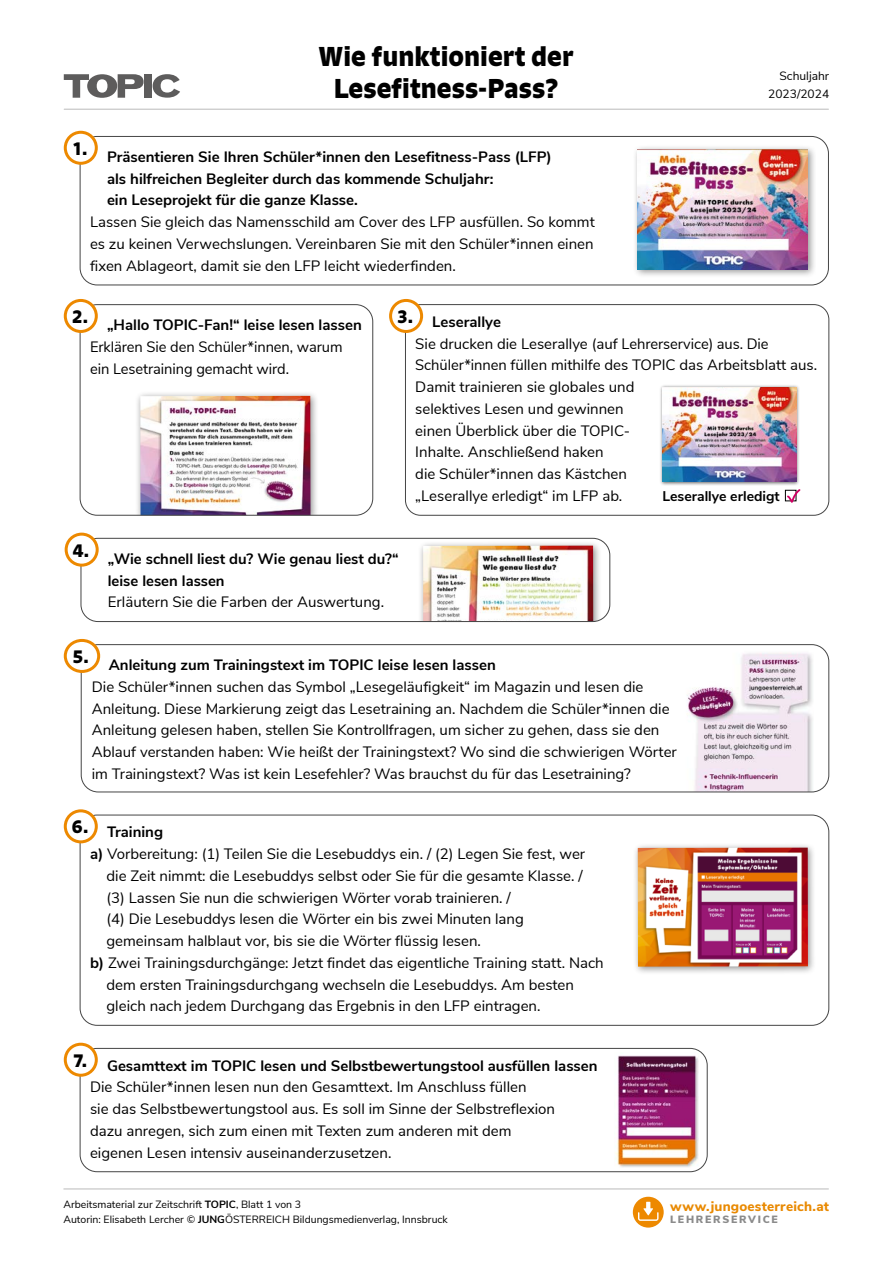
<style>
.page{position:relative;width:893px;height:1263px;background:#fff}
.page>*{position:absolute;margin:0;border:0;box-sizing:border-box;transform-origin:0 0}
.t1{font:700 26.25px/31.5px "Signo";color:#000;text-align:center}
.t2{font:15px/21.8px "Nunito Sans";color:#000}
.t3{font:700 15px/21.8px "Nunito Sans";color:#000}
.t4{font:700 13.95px "Nunito Sans";color:#000}
.t5{font:800 13.5px "Nunito Sans";letter-spacing:.015em;color:#e98900}
.t6{font:12px/18px "Nunito Sans";color:#000;text-align:right}
.t7{font:10.5px/15px "Nunito Sans";color:#000}
.t8{font:900 10.5px "Nunito Sans";letter-spacing:.165em;color:#8b8b8b}
.s1{font-weight:700}
</style>
<div class="page">
<div style="left:633px;top:1197px;width:31px;height:30px;background:#ed8900;border-radius:50%"></div>
<svg style="left:638px;top:1202px;width:20px;height:19px"></svg>
<hr style="left:64px;top:1188px;width:764px;height:1px;background:#bababa">
<hr style="left:64px;top:109px;width:764px;height:1px;background:#bababa">
<svg style="left:64px;top:74px;width:80px;height:24px"></svg>
<div style="left:144px;top:74px;width:8px;height:24px;background:#5d5c5c"></div>
<svg style="left:153px;top:74px;width:27px;height:24px"></svg>
<div style="left:80px;top:136px;width:749px;height:149px;border:1px solid #454545;border-radius:17px"></div>
<div style="left:65px;top:132px;width:31px;height:31px;background:#fff;border-radius:50%"></div>
<div style="left:64px;top:131px;width:34px;height:34px;border:3px solid #ed8900;border-radius:50%"></div>
<div style="left:135px;top:390px;width:184px;height:125px;background:#000;opacity:.43"></div>
<img style="left:140px;top:396px;width:170px;height:118px">
<div style="left:80px;top:304px;width:293px;height:212px;border:1px solid #454545;border-radius:17px"></div>
<div style="left:65px;top:300px;width:31px;height:31px;background:#fff;border-radius:50%"></div>
<div style="left:64px;top:299px;width:34px;height:34px;border:3px solid #ed8900;border-radius:50%"></div>
<img style="left:687px;top:653px;width:126px;height:137px">
<div style="left:81px;top:644px;width:748px;height:148px;border:1px solid #454545;border-radius:17px"></div>
<div style="left:65px;top:640px;width:34px;height:31px;background:#fff;border-radius:50%"></div>
<div style="left:64px;top:639px;width:36px;height:34px;border:3px solid #ed8900;border-radius:50%"></div>
<div style="left:80px;top:815px;width:749px;height:211px;border:1px solid #454545;border-radius:17px"></div>
<div style="left:65px;top:811px;width:31px;height:31px;background:#fff;border-radius:50%"></div>
<div style="left:64px;top:809px;width:34px;height:34px;border:3px solid #ed8900;border-radius:50%"></div>
<div style="left:633px;top:144px;width:183px;height:134px;background:#000;opacity:.43"></div>
<img style="left:638px;top:150px;width:170px;height:119px">
<div style="left:632px;top:842px;width:185px;height:133px;background:#000;opacity:.43"></div>
<img style="left:638px;top:848px;width:170px;height:118px">
<div style="left:418px;top:540px;width:184px;height:81px;background:#000;opacity:.43"></div>
<img style="left:423px;top:546px;width:170px;height:74px">
<div style="left:81px;top:538px;width:529px;height:84px;border:1px solid #454545;border-radius:17px"></div>
<div style="left:66px;top:534px;width:31px;height:31px;background:#fff;border-radius:50%"></div>
<div style="left:65px;top:533px;width:34px;height:34px;border:3px solid #ed8900;border-radius:50%"></div>
<div style="left:405px;top:304px;width:424px;height:212px;border:1px solid #454545;border-radius:15px"></div>
<div style="left:391px;top:300px;width:31px;height:31px;background:#fff;border-radius:50%"></div>
<div style="left:389px;top:299px;width:34px;height:34px;border:3px solid #ed8900;border-radius:50%"></div>
<div style="left:785px;top:490px;width:11px;height:11px;border:1px solid #000"></div>
<svg style="left:786px;top:489px;width:15px;height:14px"></svg>
<div style="left:659px;top:384px;width:141px;height:102px;background:#000;opacity:.6"></div>
<img style="left:662px;top:387px;width:134px;height:95px">
<img style="left:615px;top:1055px;width:84px;height:112px">
<div style="left:80px;top:1048px;width:628px;height:124px;border:1px solid #454545;border-radius:17px"></div>
<div style="left:65px;top:1044px;width:31px;height:31px;background:#fff;border-radius:50%"></div>
<div style="left:64px;top:1043px;width:34px;height:34px;border:3px solid #ed8900;border-radius:50%"></div>
<h1 class="t1" style="left:319px;top:41px;width:257px">Wie funktioniert der<br>Lesefitness-Pass?</h1>
<p class="t6" style="left:768px;top:66px;width:62px">Schuljahr<br>2023/2024</p>
<p class="t3" style="left:107px;top:145px;width:446px;text-indent:-34px"><sup>1.</sup> Präsentieren Sie Ihren Schüler*innen den Lesefitness-Pass (LFP) als hilfreichen Begleiter durch das kommende Schuljahr:<br>ein Leseprojekt für die ganze Klasse.</p>
<p class="t2" style="left:90px;top:210px;width:506px;text-align:justify">Lassen Sie gleich das Namensschild am Cover des LFP ausfüllen. So kommt es zu keinen Verwechslungen. Vereinbaren Sie mit den Schüler*innen einen fixen Ablageort, damit sie den LFP leicht wiederfinden.</p>
<p class="t2" style="left:90px;top:313px;width:273px;text-indent:-18px"><sup>2.</sup> <span class="s1">„Hallo TOPIC-Fan!“ leise lesen lassen<br></span>Erklären Sie den Schüler*innen, warum ein Lesetraining gemacht wird.</p>
<p class="t2" style="left:415px;top:310px;width:403px;text-indent:-18px"><sup>3.</sup> <span class="s1">Leserallye<br></span>Sie drucken die Leserallye (auf Lehrerservice) aus. Die Schüler*innen füllen mithilfe des TOPIC das Arbeitsblatt aus.<br>Damit trainieren sie globales und<br>selektives Lesen und gewinnen<br>einen Überblick über die TOPIC-<br>Inhalte. Anschließend haken<br>die Schüler*innen das Kästchen<br>„Leserallye erledigt“ im LFP ab.</p>
<p class="t4" style="left:662px;top:486px;width:119px">Leserallye erledigt</p>
<p class="t3" style="left:108px;top:547px;width:292px;text-indent:-35px"><sup>4.</sup> „Wie schnell liest du? Wie genau liest du?“ leise lesen lassen</p>
<p class="t2" style="left:108px;top:590px;width:278px">Erläutern Sie die Farben der Auswertung.</p>
<p class="t2" style="left:92px;top:653px;width:586px;text-indent:-19px"><sup>5.</sup> <span class="s1">Anleitung zum Trainingstext im TOPIC leise lesen lassen<br></span>Die Schüler*innen suchen das Symbol „Lesegeläufigkeit“ im Magazin und lesen die Anleitung. Diese Markierung zeigt das Lesetraining an. Nachdem die Schüler*innen die Anleitung gelesen haben, stellen Sie Kontrollfragen, um sicher zu gehen, dass sie den Ablauf verstanden haben: Wie heißt der Trainingstext? Wo sind die schwierigen Wörter im Trainingstext? Was ist kein Lesefehler? Was brauchst du für das Lesetraining?</p>
<p class="t3" style="left:72px;top:820px;width:93px"><sup>6.</sup> Training</p>
<p class="t2" style="left:90px;top:842px;width:497px"><span class="s1">a)</span> Vorbereitung: (1) Teilen Sie die Lesebuddys ein. / (2) Legen Sie fest, wer</p>
<p class="t2" style="left:106px;top:864px;width:478px">die Zeit nimmt: die Lesebuddys selbst oder Sie für die gesamte Klasse. /</p>
<p class="t2" style="left:106px;top:885px;width:406px">(3) Lassen Sie nun die schwierigen Wörter vorab trainieren. /</p>
<p class="t2" style="left:106px;top:907px;width:419px">(4) Die Lesebuddys lesen die Wörter ein bis zwei Minuten lang</p>
<p class="t2" style="left:106px;top:929px;width:376px">gemeinsam halblaut vor, bis sie die Wörter flüssig lesen.</p>
<p class="t2" style="left:90px;top:951px;width:515px"><span class="s1">b)</span> Zwei Trainingsdurchgänge: Jetzt findet das eigentliche Training statt. Nach</p>
<p class="t2" style="left:106px;top:972px;width:469px">dem ersten Trainingsdurchgang wechseln die Lesebuddys. Am besten</p>
<p class="t2" style="left:106px;top:994px;width:436px">gleich nach jedem Durchgang das Ergebnis in den LFP eintragen.</p>
<p class="t2" style="left:90px;top:1054px;width:509px;text-indent:-17px"><sup>7.</sup> <span class="s1">Gesamttext im TOPIC lesen und Selbstbewertungstool ausfüllen lassen </span>Die Schüler*innen lesen nun den Gesamttext. Im Anschluss füllen<br>sie das Selbstbewertungstool aus. Es soll im Sinne der Selbstreflexion<br>dazu anregen, sich zum einen mit Texten zum anderen mit dem<br>eigenen Lesen intensiv auseinanderzusetzen.</p>
<p class="t7" style="left:63px;top:1196px;width:386px">Arbeitsmaterial zur Zeitschrift <span class="s1">TOPIC</span>, Blatt 1 von 3<br>Autorin: Elisabeth Lercher © <span class="s1">JUNG</span>ÖSTERREICH Bildungsmedienverlag, Innsbruck</p>
<p class="t5" style="left:670px;top:1196px;width:160px">www.jungoesterreich.at</p>
<p class="t8" style="left:670px;top:1211px;width:109px">LEHRERSERVICE</p>
</div>
